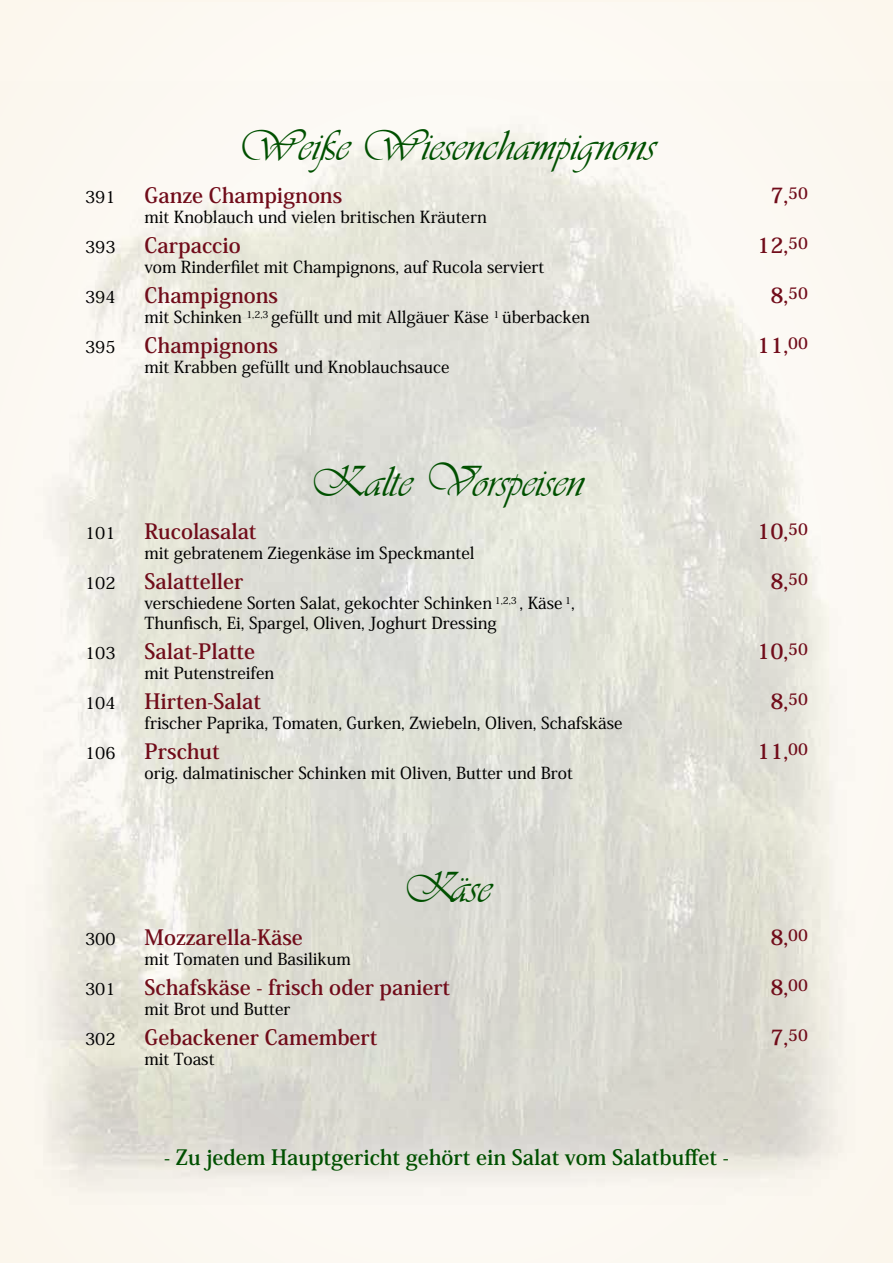
<style>
.page{position:relative;width:893px;height:1263px;background:#fff}
.page>*{position:absolute;margin:0;border:0;box-sizing:border-box;transform-origin:0 0}
.t1{font:45px "Vivaldi D";color:#005000}
.t2{font:700 21px "Koz Min Pro";color:#710c1a}
.t3{font:700 21px "Koz Min Pro";color:#005000}
.t4{font:500 16.5px/19.8px "Koz Min Pro";color:#000}
</style>
<div class="page">
<div style="left:0;top:2px;width:893px;height:1261px;background:#fcf8f2"></div>
<img style="left:48px;top:136px;width:788px;height:1050px">
<h1 class="t1" style="left:238px;top:119px;width:419px">Weiße Wiesenchampignons</h1>
<p class="t4" style="left:85px;top:187px;width:32px">391</p>
<p class="t2" style="left:145px;top:180px;width:199px">Ganze Champignons</p>
<p class="t2" style="left:770px;top:180px;width:39px">7,<sup>50</sup></p>
<p class="t4" style="left:145px;top:206px;width:344px">mit Knoblauch und vielen britischen Kräutern</p>
<p class="t4" style="left:85px;top:237px;width:32px">393</p>
<p class="t2" style="left:145px;top:230px;width:98px">Carpaccio</p>
<p class="t2" style="left:757px;top:230px;width:52px">12,<sup>50</sup></p>
<p class="t4" style="left:145px;top:256px;width:401px">vom Rinderfilet mit Champignons, auf Rucola serviert</p>
<p class="t4" style="left:85px;top:287px;width:32px">394</p>
<p class="t2" style="left:145px;top:280px;width:135px">Champignons</p>
<p class="t2" style="left:770px;top:280px;width:39px">8,<sup>50</sup></p>
<p class="t4" style="left:145px;top:306px;width:447px">mit Schinken <sup>1,2,3</sup> gefüllt und mit Allgäuer Käse <sup>1</sup> überbacken</p>
<p class="t4" style="left:85px;top:337px;width:32px">395</p>
<p class="t2" style="left:145px;top:330px;width:135px">Champignons</p>
<p class="t2" style="left:757px;top:330px;width:52px">11,<sup>00</sup></p>
<p class="t4" style="left:145px;top:356px;width:306px">mit Krabben gefüllt und Knoblauchsauce</p>
<h1 class="t1" style="left:309px;top:455px;width:276px">Kalte Vorspeisen</h1>
<p class="t4" style="left:85px;top:523px;width:32px">101</p>
<p class="t2" style="left:145px;top:516px;width:113px">Rucolasalat</p>
<p class="t2" style="left:757px;top:516px;width:52px">10,<sup>50</sup></p>
<p class="t4" style="left:145px;top:542px;width:331px">mit gebratenem Ziegenkäse im Speckmantel</p>
<p class="t4" style="left:85px;top:573px;width:32px">102</p>
<p class="t2" style="left:145px;top:566px;width:100px">Salatteller</p>
<p class="t2" style="left:770px;top:566px;width:39px">8,<sup>50</sup></p>
<p class="t4" style="left:145px;top:592px;width:432px">verschiedene Sorten Salat, gekochter Schinken <sup>1,2,3</sup> , Käse <sup>1</sup>,<br>Thunfisch, Ei, Spargel, Oliven, Joghurt Dressing</p>
<p class="t4" style="left:85px;top:642px;width:32px">103</p>
<p class="t2" style="left:145px;top:636px;width:112px">Salat-Platte</p>
<p class="t2" style="left:757px;top:636px;width:52px">10,<sup>50</sup></p>
<p class="t4" style="left:145px;top:662px;width:131px">mit Putenstreifen</p>
<p class="t4" style="left:85px;top:692px;width:32px">104</p>
<p class="t2" style="left:145px;top:686px;width:118px">Hirten-Salat</p>
<p class="t2" style="left:770px;top:686px;width:39px">8,<sup>50</sup></p>
<p class="t4" style="left:145px;top:712px;width:479px">frischer Paprika, Tomaten, Gurken, Zwiebeln, Oliven, Schafskäse</p>
<p class="t4" style="left:85px;top:743px;width:32px">106</p>
<p class="t2" style="left:145px;top:736px;width:77px">Prschut</p>
<p class="t2" style="left:757px;top:736px;width:52px">11,<sup>00</sup></p>
<p class="t4" style="left:145px;top:762px;width:430px">orig. dalmatinischer Schinken mit Oliven, Butter und Brot</p>
<h1 class="t1" style="left:402px;top:861px;width:90px">Käse</h1>
<p class="t4" style="left:85px;top:928px;width:32px">300</p>
<p class="t2" style="left:145px;top:922px;width:160px">Mozzarella-Käse</p>
<p class="t2" style="left:770px;top:922px;width:39px">8,<sup>00</sup></p>
<p class="t4" style="left:145px;top:948px;width:208px">mit Tomaten und Basilikum</p>
<p class="t4" style="left:85px;top:978px;width:32px">301</p>
<p class="t2" style="left:145px;top:972px;width:307px">Schafskäse - frisch oder paniert</p>
<p class="t2" style="left:770px;top:972px;width:39px">8,<sup>00</sup></p>
<p class="t4" style="left:145px;top:998px;width:147px">mit Brot und Butter</p>
<p class="t4" style="left:85px;top:1028px;width:32px">302</p>
<p class="t2" style="left:145px;top:1022px;width:234px">Gebackener Camembert</p>
<p class="t2" style="left:770px;top:1022px;width:39px">7,<sup>50</sup></p>
<p class="t4" style="left:145px;top:1048px;width:71px">mit Toast</p>
<p class="t3" style="left:164px;top:1142px;width:566px">- Zu jedem Hauptgericht gehört ein Salat vom Salatbuffet -</p>
</div>
